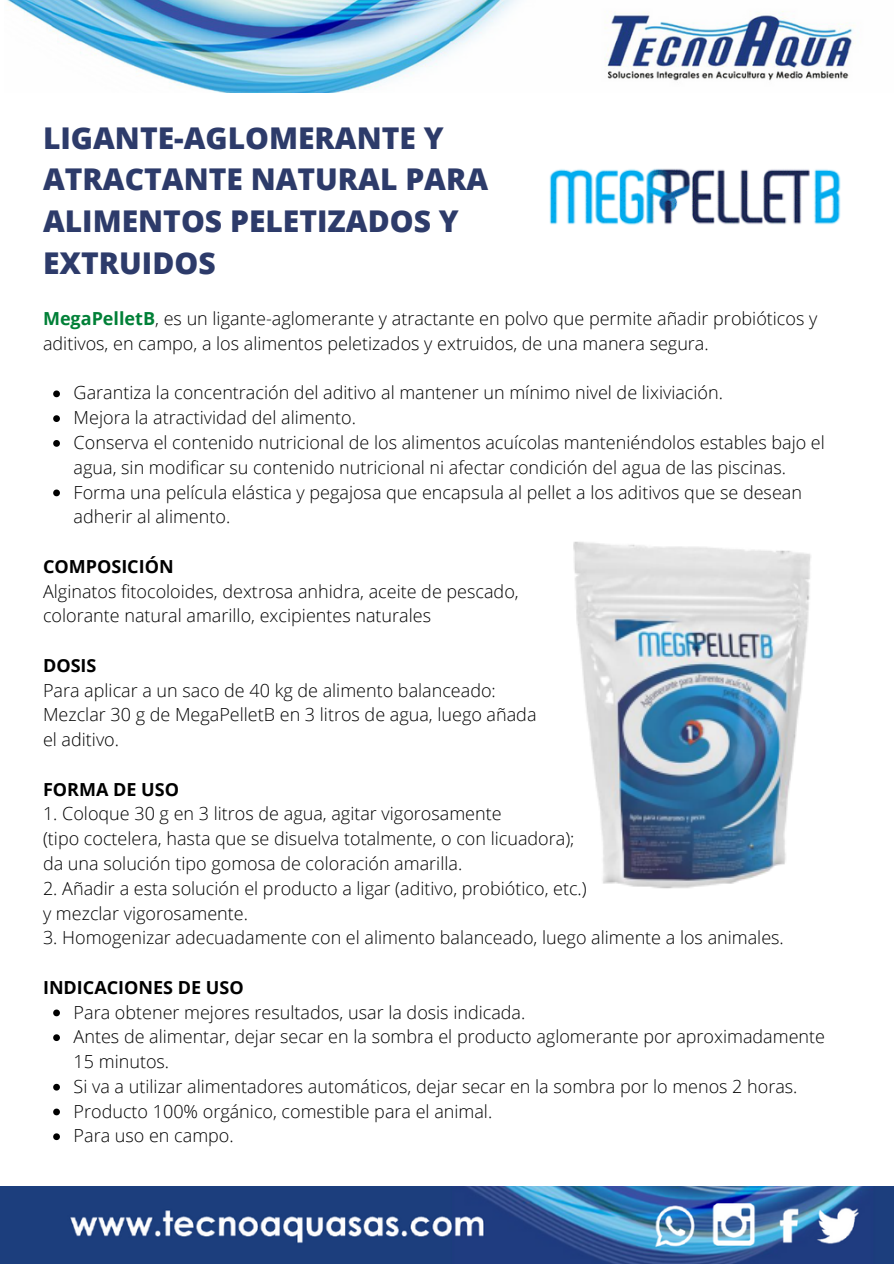
<style>
.page{position:relative;width:894px;height:1264px;background:#fff}
.page>*{position:absolute;margin:0;border:0;box-sizing:border-box;transform-origin:0 0}
.t1{font:800 30px/41.7px "Open Sans";color:#2d3b6a}
.t2{font:300 18px/24.8px "Open Sans";color:#000}
.t3{font:700 18px "Open Sans";color:#000}
.s1{font-weight:700;color:#008037}
</style>
<div class="page">
<img style="left:7px;top:0;width:849px;height:92px">
<img style="left:0;top:1186px;width:893px;height:77px">
<img style="left:549px;top:168px;width:292px;height:57px">
<img style="left:573px;top:541px;width:238px;height:348px">
<svg style="left:53px;top:390px;width:7px;height:7px"></svg>
<svg style="left:53px;top:415px;width:7px;height:7px"></svg>
<svg style="left:53px;top:440px;width:7px;height:7px"></svg>
<svg style="left:53px;top:489px;width:7px;height:7px"></svg>
<svg style="left:53px;top:1009px;width:7px;height:7px"></svg>
<svg style="left:53px;top:1034px;width:7px;height:7px"></svg>
<svg style="left:53px;top:1083px;width:7px;height:7px"></svg>
<svg style="left:53px;top:1108px;width:7px;height:7px"></svg>
<svg style="left:53px;top:1133px;width:7px;height:7px"></svg>
<p class="t1" style="left:43px;top:116px;width:446px">LIGANTE-AGLOMERANTE Y<br>ATRACTANTE NATURAL PARA<br>ALIMENTOS PELETIZADOS Y<br>EXTRUIDOS</p>
<p class="t2" style="left:43px;top:306px;width:775px"><span class="s1">MegaPelletB</span>, es un ligante-aglomerante y atractante en polvo que permite añadir probióticos y aditivos, en campo, a los alimentos peletizados y extruidos, de una manera segura.</p>
<p class="t2" style="left:74px;top:380px;width:650px">Garantiza la concentración del aditivo al mantener un mínimo nivel de lixiviación.</p>
<p class="t2" style="left:74px;top:405px;width:284px">Mejora la atractividad del alimento.</p>
<p class="t2" style="left:74px;top:429px;width:752px">Conserva el contenido nutricional de los alimentos acuícolas manteniéndolos estables bajo el agua, sin modificar su contenido nutricional ni afectar condición del agua de las piscinas.</p>
<p class="t2" style="left:74px;top:479px;width:729px">Forma una película elástica y pegajosa que encapsula al pellet a los aditivos que se desean adherir al alimento.</p>
<p class="t3" style="left:43px;top:553px;width:132px">COMPOSICIÓN</p>
<p class="t2" style="left:43px;top:578px;width:477px">Alginatos fitocoloides, dextrosa anhidra, aceite de pescado,</p>
<p class="t2" style="left:43px;top:603px;width:389px">colorante natural amarillo, excipientes naturales</p>
<p class="t3" style="left:43px;top:652px;width:55px">DOSIS</p>
<p class="t2" style="left:43px;top:677px;width:454px">Para aplicar a un saco de 40 kg de alimento balanceado:</p>
<p class="t2" style="left:43px;top:702px;width:495px">Mezclar 30 g de MegaPelletB en 3 litros de agua, luego añada</p>
<p class="t2" style="left:43px;top:726px;width:78px">el aditivo.</p>
<p class="t3" style="left:43px;top:776px;width:137px">FORMA DE USO</p>
<p class="t2" style="left:43px;top:801px;width:460px">1. Coloque 30 g en 3 litros de agua, agitar vigorosamente</p>
<p class="t2" style="left:43px;top:825px;width:532px">(tipo coctelera, hasta que se disuelva totalmente, o con licuadora);</p>
<p class="t2" style="left:43px;top:850px;width:420px">da una solución tipo gomosa de coloración amarilla.</p>
<p class="t2" style="left:43px;top:875px;width:545px">2. Añadir a esta solución el producto a ligar (aditivo, probiótico, etc.)</p>
<p class="t2" style="left:43px;top:900px;width:206px">y mezclar vigorosamente.</p>
<h2 class="t2" style="left:43px;top:924px;width:742px">3. Homogenizar adecuadamente con el alimento balanceado, luego alimente a los animales.</h2>
<p class="t3" style="left:43px;top:974px;width:202px">INDICACIONES DE USO</p>
<p class="t2" style="left:74px;top:999px;width:453px">Para obtener mejores resultados, usar la dosis indicada.</p>
<p class="t2" style="left:74px;top:1023px;width:752px">Antes de alimentar, dejar secar en la sombra el producto aglomerante por aproximadamente<br>15 minutos.</p>
<p class="t2" style="left:74px;top:1073px;width:725px">Si va a utilizar alimentadores automáticos, dejar secar en la sombra por lo menos 2 horas.</p>
<p class="t2" style="left:74px;top:1098px;width:420px">Producto 100% orgánico, comestible para el animal.</p>
<p class="t2" style="left:74px;top:1122px;width:161px">Para uso en campo.</p>
</div>
